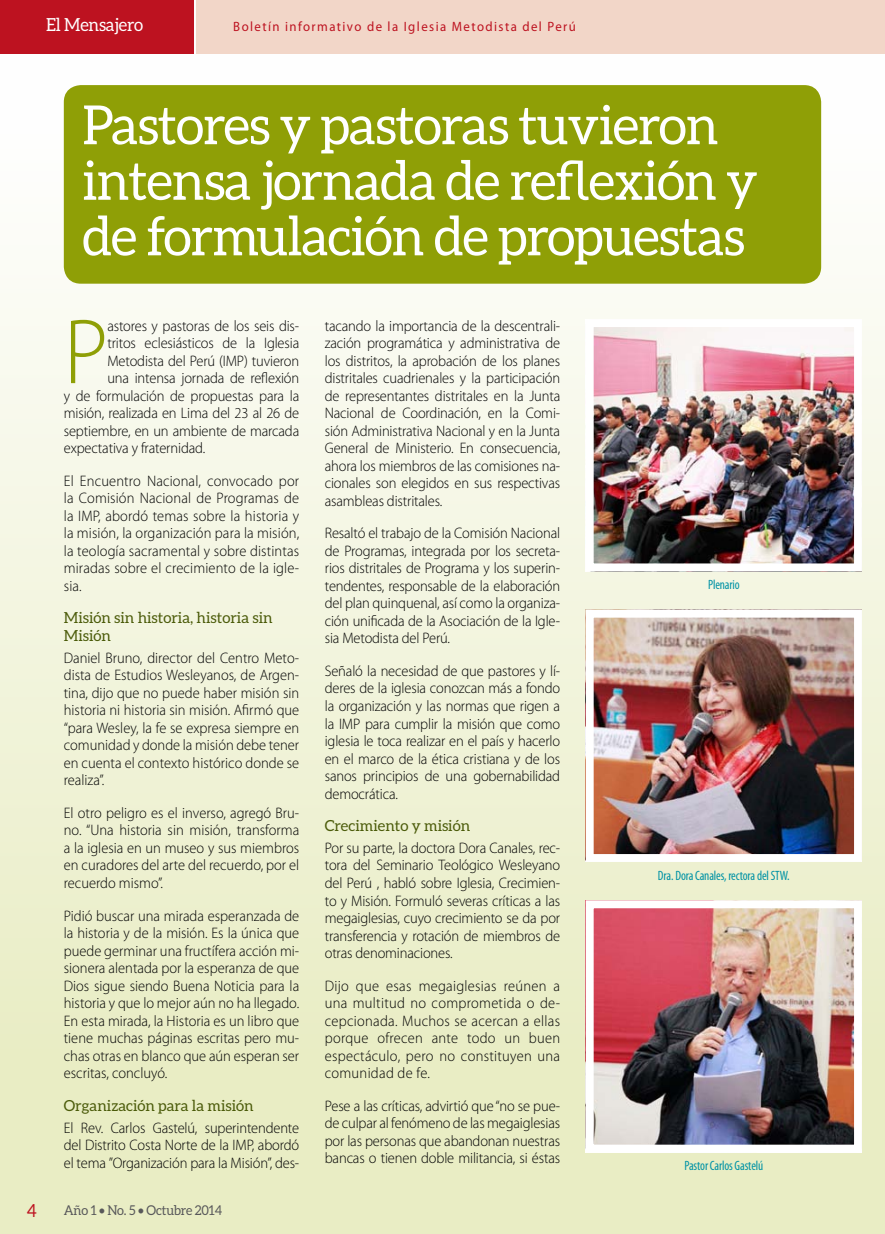
<style>
.page{position:relative;width:885px;height:1234px;background:#fff}
.page>*{position:absolute;margin:0;border:0;box-sizing:border-box;transform-origin:0 0}
.t1{font:300 93.15px "Myriad Pro";color:#8f9f06;scale:.95 1}
.t2{font:54px/55.5px "Aleo";letter-spacing:-.02em;color:#fff}
.t3{font:18px "Aleo";letter-spacing:-.01em;color:#fff;scale:.95 1}
.t4{font:18px "Aleo";color:#bd1220;scale:.95 1}
.t5{font:300 15.15px/17.5px "Myriad Pro";letter-spacing:-.01em;color:#000;text-align:justify;scale:.95 1}
.t6{font:15.15px/17.5px "Aleo";color:#4b5b0a}
.t7{font:condensed 13.5px "Myriad Pro";letter-spacing:-.01em;color:#0092a5;scale:.95 1}
.t8{font:13.5px "Myriad Pro";letter-spacing:.11em;color:#bd1220;scale:.95 1}
.t9{font:13.5px "Aleo";letter-spacing:-.01em;color:#58585a;scale:.95 1}
</style>
<div class="page">
<div style="left:0;top:0;width:884px;height:1233px;background:linear-gradient(to bottom,#fff,#e6ebbd)"></div>
<div style="left:64px;top:85px;width:757px;height:198px;background:#8f9f06;border-radius:17px"></div>
<img style="left:594px;top:328px;width:258px;height:234px">
<div style="left:585px;top:319px;width:276px;height:252px;border:8px solid #fff"></div>
<img style="left:594px;top:618px;width:258px;height:234px">
<div style="left:585px;top:609px;width:276px;height:252px;border:8px solid #fff"></div>
<img style="left:594px;top:909px;width:258px;height:234px">
<div style="left:585px;top:900px;width:276px;height:252px;border:8px solid #fff"></div>
<div style="left:0;top:0;width:193px;height:53px;background:#bd1220"></div>
<div style="left:196px;top:0;width:688px;height:53px;background:#f2d6c8"></div>
<hr style="left:884px;top:0;width:1px;height:53px;background:#f2d6c8">
<p class="t3" style="left:46px;top:14px;width:104px">El Mensajero</p>
<p class="t8" style="left:233px;top:18px;width:362px">Boletín informativo de la Iglesia Metodista del Perú</p>
<h2 class="t2" style="left:82px;top:96px;width:677px">Pastores y pastoras tuvieron intensa jornada de reflexión y de formulación de propuestas</h2>
<h1 class="t1" style="left:64px;top:301px;width:48px">P</h1>
<p class="t5" style="left:107px;top:317px;width:203px">astores y pastoras de los seis dis-</p>
<p class="t5" style="left:107px;top:334px;width:203px">tritos eclesiásticos de la Iglesia</p>
<p class="t5" style="left:107px;top:352px;width:203px">Metodista del Perú (IMP) tuvieron</p>
<p class="t5" style="left:107px;top:369px;width:203px">una intensa jornada de reflexión</p>
<p class="t5" style="left:64px;top:387px;width:249px">y de formulación de propuestas para la</p>
<p class="t5" style="left:64px;top:404px;width:249px">misión, realizada en Lima del 23 al 26 de</p>
<p class="t5" style="left:64px;top:422px;width:249px">septiembre, en un ambiente de marcada</p>
<p class="t5" style="left:64px;top:439px;width:150px">expectativa y fraternidad.</p>
<p class="t5" style="left:64px;top:472px;width:249px">El Encuentro Nacional, convocado por la Comisión Nacional de Programas de la IMP, abordó temas sobre la historia y la misión, la organización para la misión, la teología sacramental y sobre distintas miradas sobre el crecimiento de la igle&shy;sia.</p>
<p class="t6" style="left:64px;top:609px;width:210px">Misión sin historia, historia sin<br>Misión</p>
<p class="t5" style="left:64px;top:649px;width:249px">Daniel Bruno, director del Centro Meto&shy;dista de Estudios Wesleyanos, de Argen&shy;tina, dijo que no puede haber misión sin historia ni historia sin misión. Afirmó que “para Wesley, la fe se expresa siempre en comunidad y donde la misión debe tener en cuenta el contexto histórico donde se realiza”.</p>
<p class="t5" style="left:64px;top:804px;width:249px">El otro peligro es el inverso, agregó Bru&shy;no. “Una historia sin misión, transforma a la iglesia en un museo y sus miembros en curadores del arte del recuerdo, por el recuerdo mismo”.</p>
<p class="t5" style="left:64px;top:906px;width:249px">Pidió buscar una mirada esperanzada de la historia y de la misión. Es la única que puede germinar una fructífera acción mi&shy;sionera alentada por la esperanza de que Dios sigue siendo Buena Noticia para la historia y que lo mejor aún no ha llegado.<br>En esta mirada, la Historia es un libro que tiene muchas páginas escritas pero mu&shy;chas otras en blanco que aún esperan ser escritas, concluyó.</p>
<p class="t6" style="left:64px;top:1096px;width:191px">Organización para la misión</p>
<p class="t5" style="left:64px;top:1118px;width:249px">El Rev. Carlos Gastelú, superintendente del Distrito Costa Norte de la IMP, abordó el tema ”Organización para la Misión”, des-</p>
<p class="t4" style="left:27px;top:1200px;width:12px">4</p>
<p class="t9" style="left:64px;top:1202px;width:168px">Año 1 • No. 5 • Octubre 2014</p>
<p class="t5" style="left:325px;top:317px;width:249px">tacando la importancia de la descentrali&shy;zación programática y administrativa de los distritos, la aprobación de los planes distritales cuadrienales y la participación de representantes distritales en la Junta Nacional de Coordinación, en la Comi&shy;sión Administrativa Nacional y en la Junta General de Ministerio. En consecuencia, ahora los miembros de las comisiones na&shy;cionales son elegidos en sus respectivas asambleas distritales.</p>
<p class="t5" style="left:325px;top:524px;width:249px">Resaltó el trabajo de la Comisión Nacional de Programas, integrada por los secreta&shy;rios distritales de Programa y los superin&shy;tendentes, responsable de la elaboración del plan quinquenal, así como la organiza&shy;ción unificada de la Asociación de la Igle&shy;sia Metodista del Perú.</p>
<p class="t5" style="left:325px;top:662px;width:249px">Señaló la necesidad de que pastores y lí&shy;deres de la iglesia conozcan más a fondo la organización y las normas que rigen a la IMP para cumplir la misión que como iglesia le toca realizar en el país y hacerlo en el marco de la ética cristiana y de los sanos principios de una gobernabilidad democrática.</p>
<p class="t6" style="left:325px;top:816px;width:147px">Crecimiento y misión</p>
<p class="t5" style="left:325px;top:839px;width:249px">Por su parte, la doctora Dora Canales, rec&shy;tora del Seminario Teológico Wesleyano del Perú , habló sobre Iglesia, Crecimien&shy;to y Misión. Formuló severas críticas a las megaiglesias, cuyo crecimiento se da por transferencia y rotación de miembros de otras denominaciones.</p>
<p class="t5" style="left:325px;top:976px;width:249px">Dijo que esas megaiglesias reúnen a una multitud no comprometida o de&shy;cepcionada. Muchos se acercan a ellas porque ofrecen ante todo un buen espectáculo, pero no constituyen una comunidad de fe.</p>
<p class="t5" style="left:325px;top:1096px;width:249px">Pese a las críticas, advirtió que “no se pue&shy;de culpar al fenómeno de las megaiglesias por las personas que abandonan nuestras bancas o tienen doble militancia, si éstas</p>
<p class="t7" style="left:708px;top:576px;width:35px">Plenario</p>
<p class="t7" style="left:658px;top:866px;width:140px">Dra. Dora Canales, rectora del STW.</p>
<p class="t7" style="left:684px;top:1157px;width:85px">Pastor Carlos Gastelú</p>
</div>
